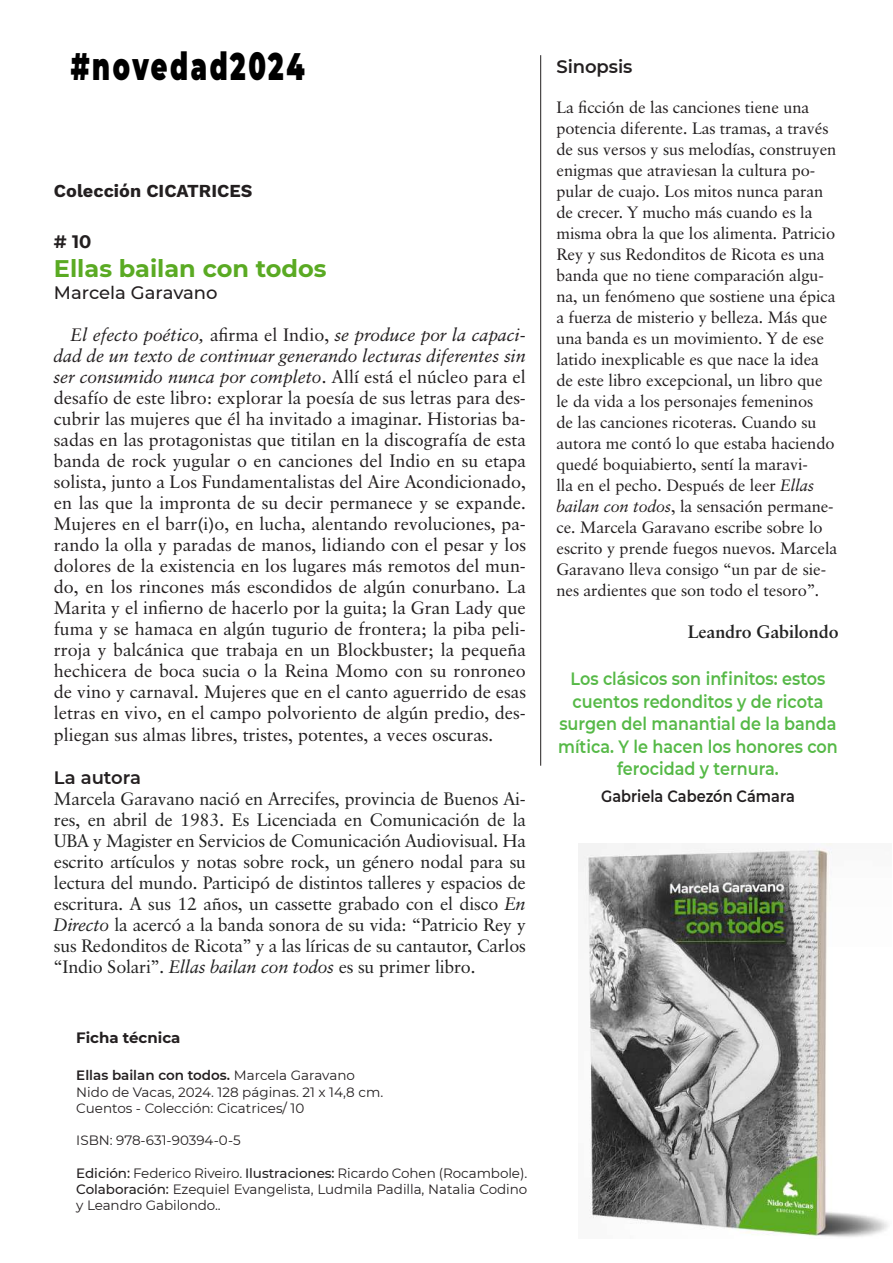
<style>
.page{position:relative;width:893px;height:1263px;background:#fff}
.page>*{position:absolute;margin:0;border:0;box-sizing:border-box;transform-origin:0 0}
.t1{font:900 38.25px "Montserrat";letter-spacing:.1em;color:#000;scale:.67 1}
.t2{font:700 24px "Montserrat";color:#5aaa23}
.t3{font:18px/21px "Classical Garamond BT";color:#231f20;text-align:justify}
.t4{font:18px/21px "Classical Garamond BT";letter-spacing:-.01em;color:#222;text-align:justify}
.t5{font:700 18px "Work Sans";color:#231f20}
.t6{font:600 18px "Montserrat";letter-spacing:-.005em;color:#231f20}
.t7{font:700 18px "Classical Garamond BT";letter-spacing:-.005em;color:#222}
.t8{font:500 18px "Montserrat";color:#231f20}
.t9{font:700 18px "Montserrat";color:#231f20}
.t10{font:600 17.85px/22.5px "Montserrat";color:#56b947;text-align:center;scale:.9 1}
.t11{font:16.5px/21px "Classical Garamond BT";letter-spacing:-.005em;color:#231f20}
.t12{font:600 16.35px "Montserrat";color:#231f20;scale:.89 1}
.t13{font:700 15px "Montserrat";color:#231f20}
.t14{font:13.5px/16.2px "Montserrat";letter-spacing:-.005em;color:#231f20}
.s1{font-style:italic}
.s2{font-weight:600}
.s3{font-weight:500}
</style>
<div class="page">
<img style="left:579px;top:843px;width:309px;height:394px">
<hr style="left:540px;top:55px;width:1px;height:711px;background:#231f20">
<h1 class="t1" style="left:71px;top:37px;width:350px">#novedad2024</h1>
<p class="t5" style="left:54px;top:180px;width:200px">Colección CICATRICES</p>
<p class="t9" style="left:54px;top:229px;width:39px"># 10</p>
<h2 class="t2" style="left:54px;top:251px;width:274px">Ellas bailan con todos</h2>
<p class="t8" style="left:54px;top:280px;width:165px">Marcela Garavano</p>
<p class="t3" style="left:54px;top:324px;width:474px;text-indent:17px"><span class="s1">El efecto poético,</span> afirma el Indio, <span class="s1">se produce por la capaci&shy;dad de un texto de continuar generando lecturas diferentes sin ser consumido nunca por completo</span>. Allí está el núcleo para el desafío de este libro: explorar la poesía de sus letras para des&shy;cubrir las mujeres que él ha invitado a imaginar. Historias ba&shy;sadas en las protagonistas que titilan en la discografía de esta banda de rock yugular o en canciones del Indio en su etapa solista, junto a Los Fundamentalistas del Aire Acondicionado, en las que la impronta de su decir permanece y se expande.<br>Mujeres en el barr(i)o, en lucha, alentando revoluciones, pa&shy;rando la olla y paradas de manos, lidiando con el pesar y los dolores de la existencia en los lugares más remotos del mun&shy;do, en los rincones más escondidos de algún conurbano. La Marita y el infierno de hacerlo por la guita; la Gran Lady que fuma y se hamaca en algún tugurio de frontera; la piba peli&shy;rroja y balcánica que trabaja en un Blockbuster; la pequeña hechicera de boca sucia o la Reina Momo con su ronroneo de vino y carnaval. Mujeres que en el canto aguerrido de esas letras en vivo, en el campo polvoriento de algún predio, des&shy;pliegan sus almas libres, tristes, potentes, a veces oscuras.</p>
<p class="t6" style="left:54px;top:765px;width:89px">La autora</p>
<p class="t4" style="left:54px;top:788px;width:474px">Marcela Garavano nació en Arrecifes, provincia de Buenos Ai&shy;res, en abril de 1983. Es Licenciada en Comunicación de la UBA y Magister en Servicios de Comunicación Audiovisual. Ha escrito artículos y notas sobre rock, un género nodal para su lectura del mundo. Participó de distintos talleres y espacios de escritura. A sus 12 años, un cassette grabado con el disco <span class="s1">En Directo</span> la acercó a la banda sonora de su vida: “Patricio Rey y sus Redonditos de Ricota” y a las líricas de su cantautor, Carlos “Indio Solari”. <span class="s1">Ellas bailan con todos</span> es su primer libro.</p>
<p class="t13" style="left:76px;top:1026px;width:106px">Ficha técnica</p>
<p class="t14" style="left:76px;top:1067px;width:308px"><span class="s2">Ellas bailan con todos.</span> Marcela Garavano<br>Nido de Vacas, 2024. 128 páginas. 21 x 14,8 cm.<br>Cuentos - Colección: Cicatrices/ 10</p>
<p class="t14" style="left:76px;top:1132px;width:166px">ISBN: 978-631-90394-0-5</p>
<p class="t14" style="left:76px;top:1164px;width:452px;text-align:justify"><span class="s3">Edición:</span> Federico Riveiro. <span class="s3">Ilustraciones:</span> Ricardo Cohen (Rocambole).<br><span class="s3">Colaboración:</span> Ezequiel Evangelista, Ludmila Padilla, Natalia Codino y Leandro Gabilondo..</p>
<p class="t6" style="left:556px;top:53px;width:78px">Sinopsis</p>
<p class="t11" style="left:556px;top:97px;width:282px">La ficción de las canciones tiene una potencia diferente. Las tramas, a través de sus versos y sus melodías, construyen enigmas que atraviesan la cultura po&shy;pular de cuajo. Los mitos nunca paran de crecer. Y mucho más cuando es la misma obra la que los alimenta. Patricio Rey y sus Redonditos de Ricota es una banda que no tiene comparación algu&shy;na, un fenómeno que sostiene una épica a fuerza de misterio y belleza. Más que una banda es un movimiento. Y de ese latido inexplicable es que nace la idea de este libro excepcional, un libro que le da vida a los personajes femeninos<br>de las canciones ricoteras. Cuando su autora me contó lo que estaba haciendo quedé boquiabierto, sentí la maravi-<br>lla en el pecho. Después de leer <span class="s1">Ellas bailan con todos</span>, la sensación permane&shy;ce. Marcela Garavano escribe sobre lo escrito y prende fuegos nuevos. Marcela Garavano lleva consigo “un par de sie&shy;nes ardientes que son todo el tesoro”.</p>
<p class="t7" style="left:688px;top:621px;width:152px">Leandro Gabilondo</p>
<p class="t10" style="left:558px;top:667px;width:312px">Los clásicos son infinitos: estos cuentos redonditos y de ricota surgen del manantial de la banda mítica. Y le hacen los honores con ferocidad y ternura.</p>
<p class="t12" style="left:601px;top:784px;width:219px">Gabriela Cabezón Cámara</p>
</div>
